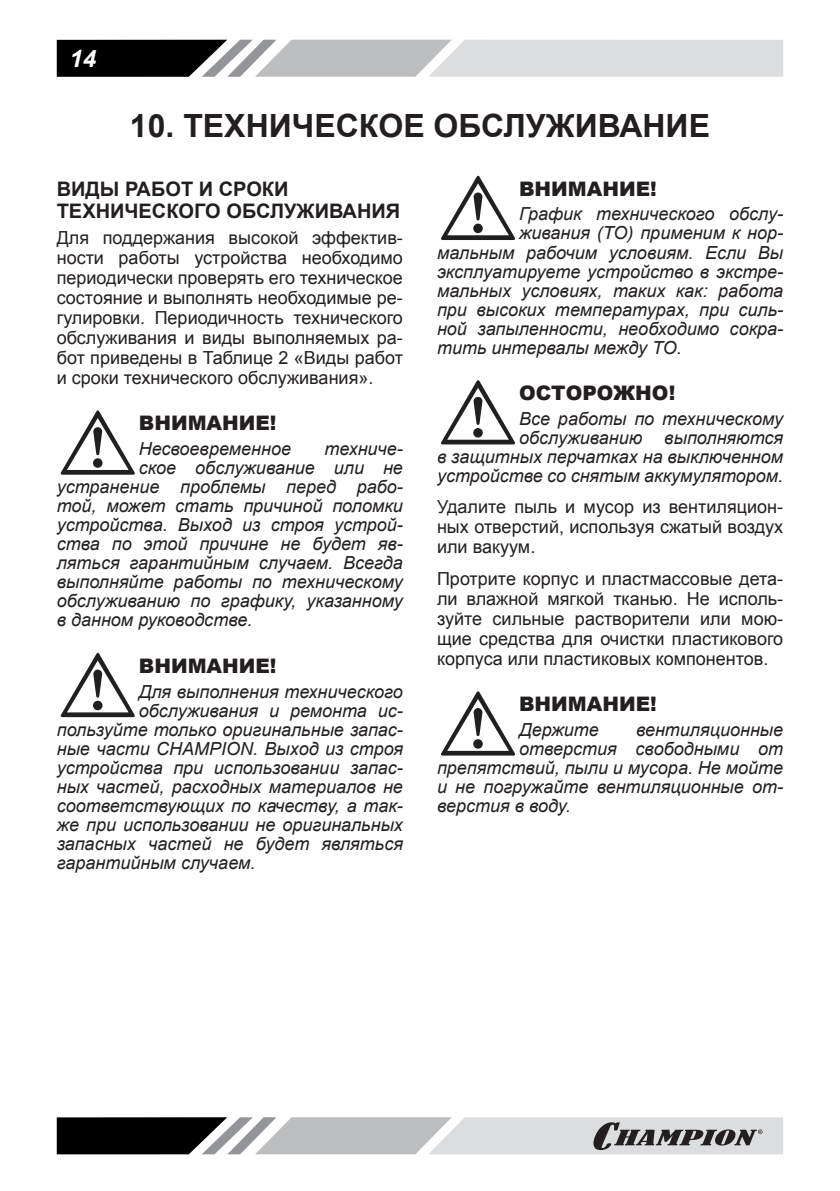
<style>
.page{position:relative;width:840px;height:1191px;background:#fff}
.page>*{position:absolute;margin:0;border:0;box-sizing:border-box;transform-origin:0 0}
.t1{font:700 32px "Arial";color:#231f20}
.t2{font:italic 700 24px "Arial";color:#fff}
.t3{font:900 20px "Arial";color:#231f20}
.t4{font:700 20px/22px "Arial";color:#231f20}
.t5{font:italic 18px/19px "Arial";color:#231f20;text-align:right}
.t6{font:18px/20px "Arial";color:#231f20;text-align:justify}
</style>
<div class="page">
<svg style="left:57px;top:40px;width:725px;height:37px"></svg>
<svg style="left:57px;top:1117px;width:725px;height:37px"></svg>
<svg style="left:60px;top:410px;width:75px;height:65px"></svg>
<svg style="left:60px;top:652px;width:75px;height:66px"></svg>
<svg style="left:441px;top:175px;width:74px;height:65px"></svg>
<svg style="left:441px;top:380px;width:74px;height:65px"></svg>
<svg style="left:441px;top:691px;width:74px;height:65px"></svg>
<h2 class="t2" style="left:70px;top:44px;width:28px">14</h2>
<h1 class="t1" style="left:130px;top:104px;width:581px">10. ТЕХНИЧЕСКОЕ ОБСЛУЖИВАНИЕ</h1>
<p class="t4" style="left:57px;top:179px;width:345px">ВИДЫ РАБОТ И СРОКИ<br>ТЕХНИЧЕСКОГО ОБСЛУЖИВАНИЯ</p>
<p class="t6" style="left:57px;top:228px;width:347px">Для поддержания высокой эффектив&shy;ности работы устройства необходимо периодически проверять его техническое состояние и выполнять необходимые ре&shy;гулировки. Периодичность технического обслуживания и виды выполняемых ра&shy;бот приведены в Таблице 2 «Виды работ и сроки технического обслуживания».</p>
<p class="t3" style="left:139px;top:409px;width:139px">ВНИМАНИЕ!</p>
<p class="t5" style="left:139px;top:439px;width:154px">Несвоевременное</p>
<p class="t5" style="left:324px;top:439px;width:80px">техниче-</p>
<p class="t5" style="left:139px;top:458px;width:265px">ское обслуживание или не</p>
<p class="t5" style="left:57px;top:477px;width:347px">устранение проблемы перед рабо-</p>
<p class="t5" style="left:57px;top:496px;width:347px">той, может стать причиной поломки</p>
<p class="t5" style="left:57px;top:515px;width:347px">устройства. Выход из строя устрой-</p>
<p class="t5" style="left:57px;top:534px;width:347px">ства по этой причине не будет яв-</p>
<p class="t5" style="left:57px;top:553px;width:347px">ляться гарантийным случаем. Всегда</p>
<p class="t5" style="left:57px;top:572px;width:347px">выполняйте работы по техническому</p>
<p class="t5" style="left:57px;top:591px;width:347px">обслуживанию по графику, указанному</p>
<p class="t5" style="left:57px;top:610px;width:197px">в данном руководстве.</p>
<p class="t3" style="left:139px;top:651px;width:139px">ВНИМАНИЕ!</p>
<p class="t5" style="left:139px;top:682px;width:265px">Для выполнения технического</p>
<p class="t5" style="left:139px;top:701px;width:265px">обслуживания и ремонта ис-</p>
<p class="t5" style="left:57px;top:720px;width:347px">пользуйте только оригинальные запас-</p>
<p class="t5" style="left:57px;top:739px;width:347px">ные части CHAMPION. Выход из строя</p>
<p class="t5" style="left:57px;top:758px;width:347px">устройства при использовании запас-</p>
<p class="t5" style="left:57px;top:777px;width:347px">ных частей, расходных материалов не</p>
<p class="t5" style="left:57px;top:796px;width:347px">соответствующих по качеству, а так-</p>
<p class="t5" style="left:57px;top:815px;width:347px">же при использовании не оригинальных</p>
<p class="t5" style="left:57px;top:834px;width:347px">запасных частей не будет являться</p>
<p class="t5" style="left:57px;top:853px;width:200px">гарантийным случаем.</p>
<p class="t3" style="left:518px;top:174px;width:139px">ВНИМАНИЕ!</p>
<p class="t5" style="left:518px;top:205px;width:265px">График технического обслу-</p>
<p class="t5" style="left:518px;top:224px;width:265px">живания (ТО) применим к нор-</p>
<p class="t5" style="left:437px;top:243px;width:347px">мальным рабочим условиям. Если Вы</p>
<p class="t5" style="left:437px;top:262px;width:347px">эксплуатируете устройство в экстре-</p>
<p class="t5" style="left:437px;top:281px;width:347px">мальных условиях, таких как: работа</p>
<p class="t5" style="left:437px;top:300px;width:347px">при высоких температурах, при силь-</p>
<p class="t5" style="left:437px;top:319px;width:347px">ной запыленности, необходимо сокра-</p>
<p class="t5" style="left:437px;top:338px;width:246px">тить интервалы между ТО.</p>
<p class="t3" style="left:518px;top:378px;width:158px">ОСТОРОЖНО!</p>
<p class="t5" style="left:437px;top:409px;width:347px">Все работы по техническому обслуживанию выполняются<br>в защитных перчатках на выключенном устройстве со снятым аккумулятором.</p>
<p class="t6" style="left:437px;top:497px;width:347px">Удалите пыль и мусор из вентиляцион&shy;ных отверстий, используя сжатый воздух или вакуум.</p>
<p class="t6" style="left:437px;top:568px;width:347px">Протрите корпус и пластмассовые дета&shy;ли влажной мягкой тканью. Не исполь&shy;зуйте сильные растворители или мою&shy;щие средства для очистки пластикового корпуса или пластиковых компонентов.</p>
<p class="t3" style="left:518px;top:689px;width:139px">ВНИМАНИЕ!</p>
<p class="t5" style="left:518px;top:720px;width:81px">Держите</p>
<p class="t5" style="left:635px;top:720px;width:149px">вентиляционные</p>
<p class="t5" style="left:518px;top:739px;width:265px">отверстия свободными от</p>
<p class="t5" style="left:437px;top:758px;width:347px">препятствий, пыли и мусора. Не мойте</p>
<p class="t5" style="left:437px;top:777px;width:347px">и не погружайте вентиляционные от-</p>
<p class="t5" style="left:437px;top:796px;width:135px">верстия в воду.</p>
</div>
